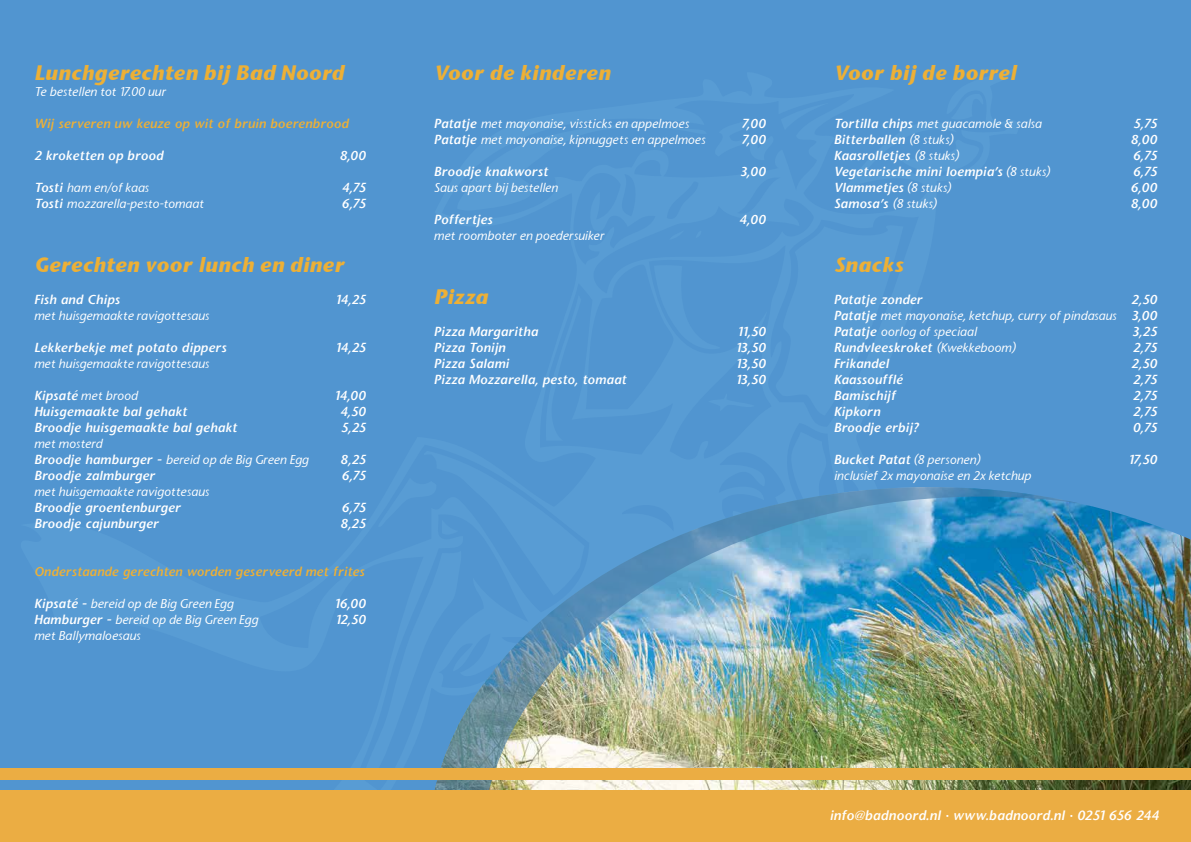
<style>
.page{position:relative;width:1191px;height:842px;background:#5195d0}
.page>*{position:absolute;margin:0;border:0;box-sizing:border-box;transform-origin:0 0}
.t1{font:italic 700 20px "Stone Sans";letter-spacing:.005em;color:#edb036}
.t2{font:italic 13px "Stone Sans Semi Boold";color:#fff}
.t3{font:italic 12.5px "Stone Sans Semi Boold";color:#fff}
.t4{font:italic 500 12.5px/16px "Stone Sans";letter-spacing:.005em;color:#fff}
.t5{font:italic 12.5px "Stone Sans Semi Boold";color:#edb036}
.s1{font-family:"Stone Sans Semi Boold";font-weight:400}
.s2{font-family:"Stone Sans";font-weight:500}
</style>
<div class="page">
<img style="left:1079px;top:504px;width:112px;height:286px">
<img style="left:428px;top:487px;width:651px;height:303px">
<div style="left:0;top:790px;width:1191px;height:52px;background:#ebad43"></div>
<div style="left:0;top:769px;width:1191px;height:11px;background:#ebad43"></div>
<h1 class="t1" style="left:34px;top:60px;width:311px">Lunchgerechten bij Bad Noord</h1>
<p class="t4" style="left:34px;top:84px;width:133px">Te bestellen tot 17.00 uur</p>
<p class="t5" style="left:34px;top:115px;width:316px">Wij serveren uw keuze op wit of bruin boerenbrood</p>
<p class="t3" style="left:34px;top:147px;width:131px">2 kroketten op brood</p>
<p class="t3" style="left:339px;top:147px;width:28px">8,00</p>
<p class="t4" style="left:34px;top:180px;width:116px"><span class="s1">Tosti</span> ham en/of kaas</p>
<p class="t3" style="left:341px;top:179px;width:26px">4,75</p>
<p class="t4" style="left:34px;top:196px;width:171px"><span class="s1">Tosti</span> mozzarella-pesto-tomaat</p>
<p class="t3" style="left:341px;top:195px;width:26px">6,75</p>
<h1 class="t1" style="left:34px;top:252px;width:312px">Gerechten voor lunch en diner</h1>
<p class="t3" style="left:34px;top:291px;width:87px">Fish and Chips</p>
<p class="t3" style="left:335px;top:291px;width:32px">14,25</p>
<p class="t4" style="left:34px;top:308px;width:177px">met huisgemaakte ravigottesaus</p>
<p class="t3" style="left:34px;top:339px;width:194px">Lekkerbekje met potato dippers</p>
<p class="t3" style="left:335px;top:339px;width:32px">14,25</p>
<p class="t4" style="left:34px;top:356px;width:177px">met huisgemaakte ravigottesaus</p>
<p class="t4" style="left:34px;top:388px;width:105px"><span class="s1">Kipsaté</span> met brood</p>
<p class="t3" style="left:334px;top:387px;width:33px">14,00</p>
<p class="t3" style="left:34px;top:403px;width:155px">Huisgemaakte bal gehakt</p>
<p class="t3" style="left:340px;top:403px;width:28px">4,50</p>
<p class="t3" style="left:34px;top:419px;width:205px">Broodje huisgemaakte bal gehakt</p>
<p class="t3" style="left:341px;top:419px;width:27px">5,25</p>
<p class="t4" style="left:34px;top:436px;width:276px">met mosterd<br><span class="s1">Broodje hamburger -</span> bereid op de Big Green Egg</p>
<p class="t3" style="left:340px;top:451px;width:27px">8,25</p>
<p class="t3" style="left:34px;top:467px;width:123px">Broodje zalmburger</p>
<p class="t3" style="left:341px;top:467px;width:26px">6,75</p>
<p class="t4" style="left:34px;top:484px;width:177px">met huisgemaakte ravigottesaus</p>
<p class="t3" style="left:34px;top:499px;width:148px">Broodje groentenburger</p>
<p class="t3" style="left:341px;top:499px;width:26px">6,75</p>
<p class="t3" style="left:34px;top:515px;width:126px">Broodje cajunburger</p>
<p class="t3" style="left:340px;top:515px;width:27px">8,25</p>
<p class="t5" style="left:34px;top:563px;width:332px">Onderstaande gerechten worden geserveerd met frites</p>
<p class="t4" style="left:34px;top:596px;width:201px"><span class="s1">Kipsaté -</span> bereid op de Big Green Egg</p>
<p class="t3" style="left:334px;top:595px;width:33px">16,00</p>
<p class="t4" style="left:34px;top:612px;width:225px"><span class="s1">Hamburger -</span> bereid op de Big Green Egg</p>
<p class="t3" style="left:335px;top:611px;width:32px">12,50</p>
<p class="t4" style="left:34px;top:628px;width:108px">met Ballymaloesaus</p>
<h1 class="t1" style="left:434px;top:60px;width:178px">Voor de kinderen</h1>
<p class="t4" style="left:434px;top:116px;width:257px"><span class="s1">Patatje</span> met mayonaise, vissticks en appelmoes</p>
<p class="t3" style="left:741px;top:115px;width:26px">7,00</p>
<p class="t4" style="left:434px;top:132px;width:273px"><span class="s1">Patatje</span> met mayonaise, kipnuggets en appelmoes</p>
<p class="t3" style="left:741px;top:131px;width:26px">7,00</p>
<p class="t3" style="left:434px;top:163px;width:116px">Broodje knakworst</p>
<p class="t3" style="left:740px;top:163px;width:27px">3,00</p>
<p class="t4" style="left:434px;top:180px;width:125px">Saus apart bij bestellen</p>
<p class="t3" style="left:434px;top:211px;width:60px">Poffertjes</p>
<p class="t3" style="left:739px;top:211px;width:28px">4,00</p>
<p class="t4" style="left:434px;top:228px;width:172px">met roomboter en poedersuiker</p>
<h1 class="t1" style="left:434px;top:284px;width:56px">Pizza</h1>
<p class="t3" style="left:434px;top:323px;width:105px">Pizza Margaritha</p>
<p class="t3" style="left:737px;top:323px;width:29px">11,50</p>
<p class="t3" style="left:434px;top:339px;width:73px">Pizza Tonijn</p>
<p class="t3" style="left:736px;top:339px;width:31px">13,50</p>
<p class="t3" style="left:434px;top:355px;width:77px">Pizza Salami</p>
<p class="t3" style="left:736px;top:355px;width:31px">13,50</p>
<p class="t3" style="left:434px;top:371px;width:194px">Pizza Mozzarella, pesto, tomaat</p>
<p class="t3" style="left:736px;top:371px;width:31px">13,50</p>
<h1 class="t1" style="left:833px;top:60px;width:184px">Voor bij de borrel</h1>
<p class="t4" style="left:833px;top:116px;width:209px"><span class="s1">Tortilla chips</span> met guacamole &amp; salsa</p>
<p class="t3" style="left:1133px;top:115px;width:25px">5,75</p>
<p class="t3" style="left:833px;top:131px;width:121px">Bitterballen <span class="s2">(8 stuks)</span></p>
<p class="t3" style="left:1130px;top:131px;width:28px">8,00</p>
<p class="t3" style="left:833px;top:147px;width:127px">Kaasrolletjes <span class="s2">(8 stuks)</span></p>
<p class="t3" style="left:1132px;top:147px;width:26px">6,75</p>
<p class="t3" style="left:833px;top:163px;width:218px">Vegetarische mini loempia’s <span class="s2">(8 stuks)</span></p>
<p class="t3" style="left:1132px;top:163px;width:26px">6,75</p>
<p class="t3" style="left:833px;top:179px;width:119px">Vlammetjes <span class="s2">(8 stuks)</span></p>
<p class="t3" style="left:1130px;top:179px;width:28px">6,00</p>
<p class="t3" style="left:833px;top:195px;width:105px">Samosa’s <span class="s2">(8 stuks)</span></p>
<p class="t3" style="left:1130px;top:195px;width:28px">8,00</p>
<h1 class="t1" style="left:833px;top:252px;width:71px">Snacks</h1>
<p class="t3" style="left:833px;top:291px;width:90px">Patatje zonder</p>
<p class="t3" style="left:1131px;top:291px;width:27px">2,50</p>
<p class="t4" style="left:833px;top:308px;width:325px"><span class="s1">Patatje</span> met mayonaise, ketchup, curry of pindasaus <span class="s1">3,00<br>Patatje</span> oorlog of speciaal</p>
<p class="t3" style="left:1132px;top:323px;width:26px">3,25</p>
<p class="t3" style="left:833px;top:339px;width:183px">Rundvleeskroket <span class="s2">(Kwekkeboom)</span></p>
<p class="t3" style="left:1133px;top:339px;width:26px">2,75</p>
<p class="t3" style="left:833px;top:355px;width:57px">Frikandel</p>
<p class="t3" style="left:1131px;top:355px;width:27px">2,50</p>
<p class="t3" style="left:833px;top:371px;width:71px">Kaassoufflé</p>
<p class="t3" style="left:1133px;top:371px;width:26px">2,75</p>
<p class="t3" style="left:833px;top:387px;width:64px">Bamischijf</p>
<p class="t3" style="left:1133px;top:387px;width:26px">2,75</p>
<p class="t3" style="left:833px;top:403px;width:48px">Kipkorn</p>
<p class="t3" style="left:1133px;top:403px;width:26px">2,75</p>
<p class="t3" style="left:833px;top:419px;width:86px">Broodje erbij?</p>
<p class="t3" style="left:1132px;top:419px;width:26px">0,75</p>
<p class="t3" style="left:833px;top:451px;width:148px">Bucket Patat <span class="s2">(8 personen)</span></p>
<p class="t3" style="left:1128px;top:451px;width:30px">17,50</p>
<p class="t4" style="left:833px;top:468px;width:199px">inclusief 2x mayonaise en 2x ketchup</p>
<p class="t2" style="left:829px;top:807px;width:331px">info@badnoord.nl • www.badnoord.nl • 0251 656 244</p>
</div>
